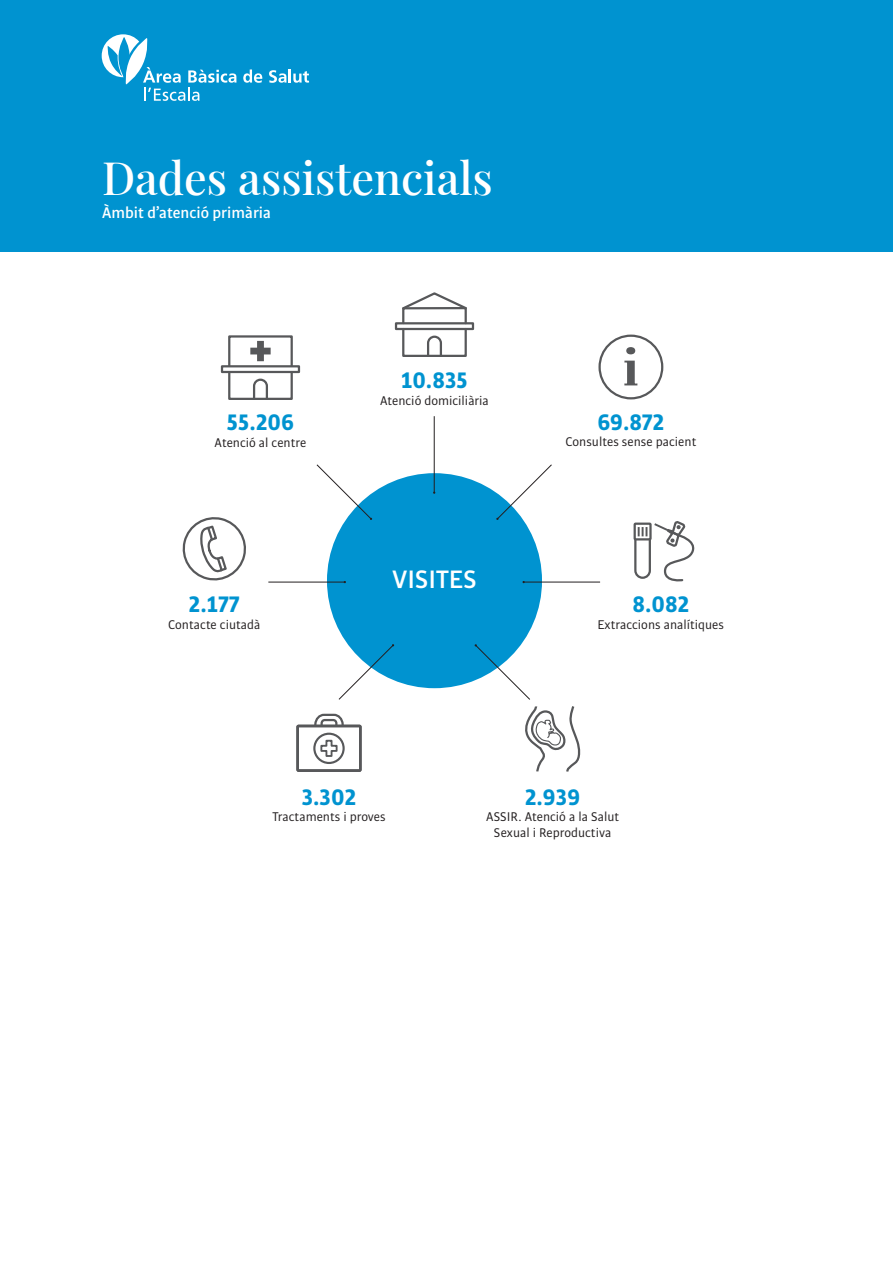
<style>
.page{position:relative;width:893px;height:1263px;background:#fff}
.page>*{position:absolute;margin:0;border:0;box-sizing:border-box;transform-origin:0 0}
.t1{font:500 45px "Playfair Display";color:#fff}
.t2{font:500 27px "Bulo";color:#fff}
.t3{font:700 24px "Bulo";color:#0093d0}
.t4{font:500 16.5px "Bulo";color:#fff}
.t5{font:13.5px/16.2px "Bulo";color:#231f20;text-align:center}
</style>
<div class="page">
<div style="left:0;top:0;width:893px;height:251px;background:#0093d0"></div>
<svg style="left:243px;top:69px;width:19px;height:14px"></svg>
<svg style="left:269px;top:69px;width:40px;height:14px"></svg>
<svg style="left:102px;top:34px;width:134px;height:67px"></svg>
<div style="left:327px;top:473px;width:215px;height:215px;background:#0093d0;border-radius:50%"></div>
<svg style="left:227px;top:335px;width:67px;height:65px"></svg>
<svg style="left:221px;top:365px;width:79px;height:8px"></svg>
<svg style="left:403px;top:292px;width:63px;height:15px"></svg>
<div style="left:402px;top:328px;width:65px;height:29px;border:2px solid #57585a"></div>
<div style="left:402px;top:307px;width:65px;height:17px;border:2px solid #57585a"></div>
<svg style="left:426px;top:335px;width:17px;height:22px"></svg>
<div style="left:395px;top:322px;width:79px;height:8px;border:2px solid #57585a"></div>
<svg style="left:182px;top:517px;width:64px;height:64px"></svg>
<svg style="left:624px;top:347px;width:13px;height:38px"></svg>
<div style="left:598px;top:335px;width:65px;height:64px;border:2px solid #57585a;border-radius:50%"></div>
<svg style="left:633px;top:521px;width:62px;height:61px"></svg>
<div style="left:296px;top:725px;width:66px;height:47px;border:3px solid #57585a"></div>
<svg style="left:313px;top:713px;width:32px;height:16px"></svg>
<svg style="left:319px;top:739px;width:19px;height:19px"></svg>
<div style="left:313px;top:733px;width:32px;height:31px;border:2px solid #57585a;border-radius:50%"></div>
<svg style="left:474px;top:644px;width:107px;height:128px"></svg>
<hr style="left:434px;top:416px;width:1px;height:77px;background:#231f20">
<hr style="left:268px;top:582px;width:77px;height:1px;background:#231f20">
<hr style="left:524px;top:582px;width:76px;height:1px;background:#231f20">
<svg style="left:338px;top:644px;width:56px;height:56px"></svg>
<svg style="left:496px;top:464px;width:56px;height:56px"></svg>
<svg style="left:316px;top:464px;width:56px;height:56px"></svg>
<h1 class="t1" style="left:102px;top:143px;width:392px">Dades assistencials</h1>
<p class="t4" style="left:102px;top:202px;width:170px">Àmbit d’atenció primària</p>
<h3 class="t3" style="left:227px;top:407px;width:69px">55.206</h3>
<p class="t5" style="left:215px;top:434px;width:93px">Atenció al centre</p>
<h3 class="t3" style="left:189px;top:589px;width:52px">2.177</h3>
<p class="t5" style="left:168px;top:616px;width:94px">Contacte ciutadà</p>
<h3 class="t3" style="left:401px;top:365px;width:68px">10.835</h3>
<p class="t5" style="left:380px;top:392px;width:110px">Atenció domiciliària</p>
<h2 class="t2" style="left:392px;top:562px;width:86px">VISITES</h2>
<h3 class="t3" style="left:597px;top:406px;width:69px">69.872</h3>
<p class="t5" style="left:565px;top:433px;width:132px">Consultes sense pacient</p>
<h3 class="t3" style="left:632px;top:589px;width:58px">8.082</h3>
<p class="t5" style="left:597px;top:616px;width:128px">Extraccions analítiques</p>
<h3 class="t3" style="left:302px;top:781px;width:56px">3.302</h3>
<p class="t5" style="left:272px;top:808px;width:115px">Tractaments i proves</p>
<h3 class="t3" style="left:525px;top:781px;width:57px">2.939</h3>
<p class="t5" style="left:486px;top:808px;width:134px">ASSIR. Atenció a la Salut<br>Sexual i Reproductiva</p>
</div>
